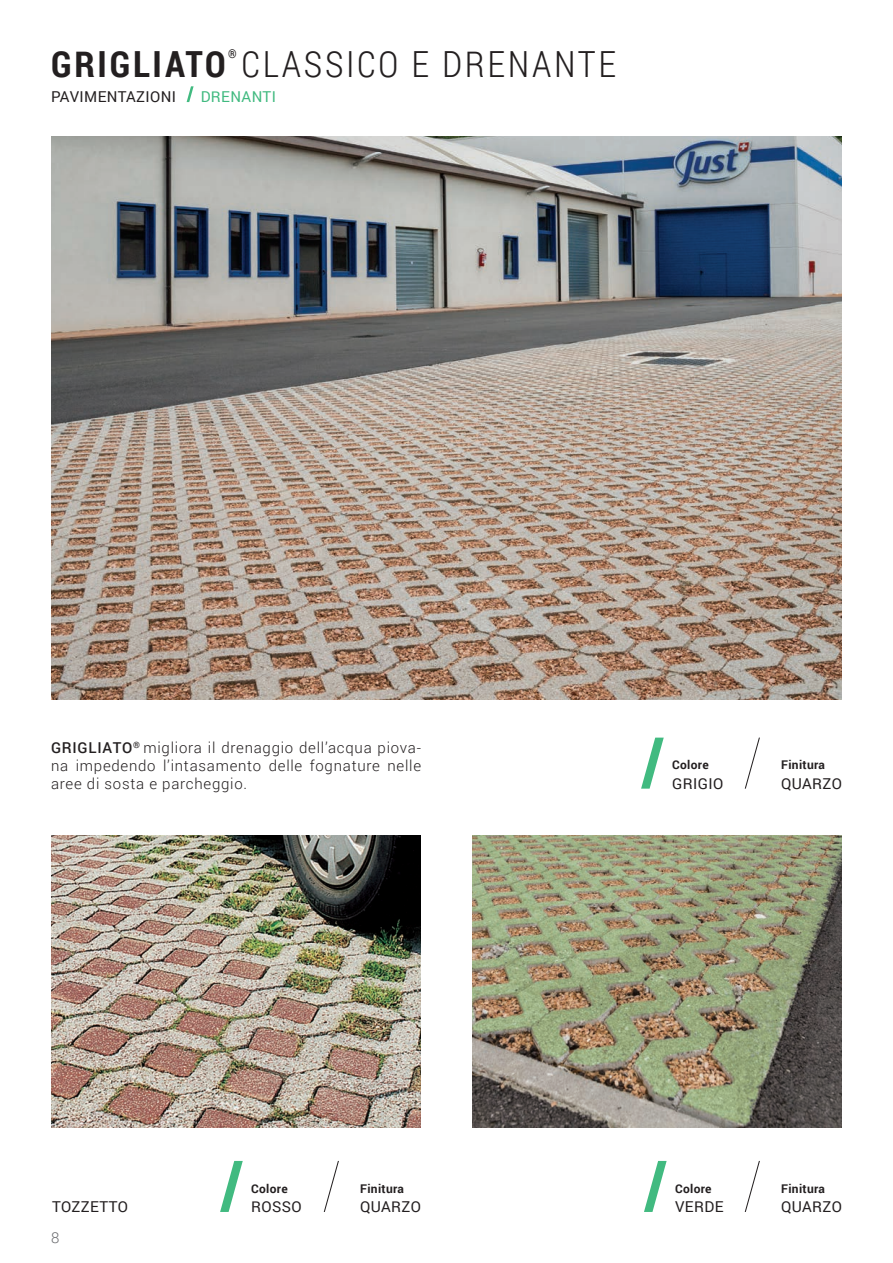
<style>
.page{position:relative;width:893px;height:1263px;background:#fff}
.page>*{position:absolute;margin:0;border:0;box-sizing:border-box;transform-origin:0 0}
.t1{font:300 36px "Roboto Condensed";letter-spacing:.075em;color:#231f20}
.t2{font:300 15px/18px "Roboto";letter-spacing:.05em;color:#231f20;text-align:justify}
.t3{font:15px "Roboto";letter-spacing:.025em;color:#231f20}
.t4{font:15px "Roboto";letter-spacing:.025em;color:#41ba80}
.t5{font:300 15px "Roboto";color:#6c6d70}
.t6{font:700 12.3px "Roboto Condensed";color:#231f20}
.t7{font:700 12px "Roboto";letter-spacing:.025em;color:#231f20}
.s1{font-weight:700}
.s2{font-weight:500}
</style>
<div class="page">
<svg style="left:187px;top:86px;width:7px;height:16px"></svg>
<img style="left:51px;top:136px;width:791px;height:563px">
<img style="left:51px;top:835px;width:370px;height:292px">
<img style="left:472px;top:835px;width:370px;height:292px">
<svg style="left:745px;top:738px;width:15px;height:51px"></svg>
<svg style="left:641px;top:738px;width:23px;height:51px"></svg>
<svg style="left:644px;top:1161px;width:23px;height:51px"></svg>
<svg style="left:745px;top:1161px;width:15px;height:51px"></svg>
<svg style="left:324px;top:1161px;width:15px;height:51px"></svg>
<svg style="left:220px;top:1161px;width:23px;height:51px"></svg>
<p class="t6" style="left:228px;top:45px;width:10px">®</p>
<h1 class="t1" style="left:51px;top:39px;width:567px"><span class="s1">GRIGLIATO</span> CLASSICO E DRENANTE</h1>
<p class="t3" style="left:51px;top:86px;width:127px">PAVIMENTAZIONI</p>
<p class="t4" style="left:201px;top:86px;width:77px">DRENANTI</p>
<p class="t2" style="left:51px;top:738px;width:372px"><span class="s2">GRIGLIATO</span><sup>®</sup> migliora il drenaggio dell’acqua piova&shy;na impedendo l’intasamento delle fognature nelle aree di sosta e parcheggio.</p>
<p class="t7" style="left:672px;top:756px;width:38px">Colore</p>
<p class="t3" style="left:672px;top:773px;width:52px">GRIGIO</p>
<p class="t7" style="left:781px;top:756px;width:45px">Finitura</p>
<p class="t3" style="left:781px;top:773px;width:62px">QUARZO</p>
<p class="t7" style="left:251px;top:1180px;width:38px">Colore</p>
<p class="t7" style="left:360px;top:1180px;width:45px">Finitura</p>
<p class="t7" style="left:675px;top:1180px;width:38px">Colore</p>
<p class="t7" style="left:781px;top:1180px;width:45px">Finitura</p>
<p class="t3" style="left:52px;top:1196px;width:77px">TOZZETTO</p>
<p class="t3" style="left:251px;top:1196px;width:52px">ROSSO</p>
<p class="t3" style="left:360px;top:1196px;width:62px">QUARZO</p>
<p class="t3" style="left:675px;top:1196px;width:50px">VERDE</p>
<p class="t3" style="left:781px;top:1196px;width:62px">QUARZO</p>
<p class="t5" style="left:51px;top:1227px;width:10px">8</p>
</div>
